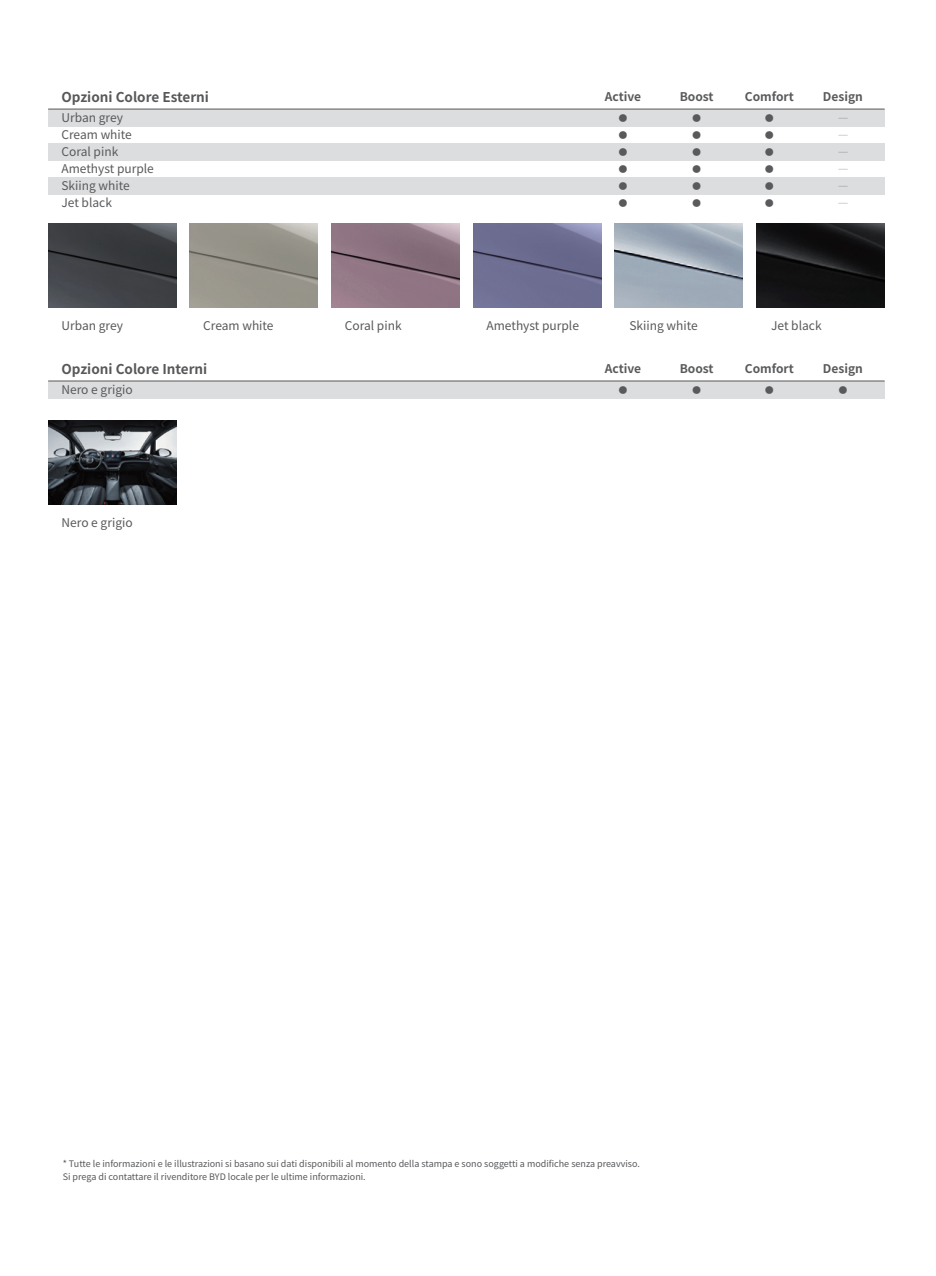
<style>
.page{position:relative;width:936px;height:1276px;background:#fff}
.page>*{position:absolute;margin:0;border:0;box-sizing:border-box;transform-origin:0 0}
.t1{font:700 13.5px "Source Han Sans SC";color:#57585a}
.t2{font:12px "Source Han Sans SC";color:#57585a}
.t3{font:12px/17px "Source Han Sans SC";color:#58595b}
.t4{font:700 12px "Source Han Sans SC";color:#595a5c}
.t5{font:300 10.5px/17px "Adobe Song Std";color:#595a5c;text-align:justify}
.t6{font:9px/13.2px "Source Han Sans SC";color:#57585a}
</style>
<div class="page">
<img style="left:48px;top:224px;width:128px;height:83px">
<img style="left:473px;top:224px;width:128px;height:83px">
<img style="left:615px;top:224px;width:128px;height:83px">
<img style="left:190px;top:224px;width:128px;height:83px">
<img style="left:331px;top:224px;width:128px;height:83px">
<svg style="left:756px;top:224px;width:128px;height:83px;fill:#111112"></svg>
<div style="left:48px;top:109px;width:836px;height:17px;background:#dcdddf"></div>
<div style="left:48px;top:143px;width:836px;height:17px;background:#dcdddf"></div>
<div style="left:48px;top:177px;width:836px;height:17px;background:#dcdddf"></div>
<hr style="left:48px;top:109px;width:836px;height:1px;background:#58595b">
<img style="left:48px;top:420px;width:128px;height:84px">
<div style="left:48px;top:381px;width:836px;height:17px;background:#dcdddf"></div>
<hr style="left:48px;top:381px;width:836px;height:1px;background:#58595b">
<h1 class="t1" style="left:61px;top:90px;width:149px">Opzioni Colore Esterni</h1>
<h2 class="t4" style="left:604px;top:90px;width:38px">Active</h2>
<p class="t5" style="left:617px;top:110px;width:12px">● ● ● ● ● ●</p>
<h2 class="t3" style="left:61px;top:110px;width:94px">Urban grey<br>Cream white<br>Coral pink<br>Amethyst purple<br>Skiing white<br>Jet black</h2>
<h2 class="t4" style="left:679px;top:90px;width:35px">Boost</h2>
<p class="t5" style="left:691px;top:110px;width:12px">● ● ● ● ● ●</p>
<h2 class="t4" style="left:744px;top:90px;width:51px">Comfort</h2>
<p class="t5" style="left:764px;top:110px;width:12px">● ● ● ● ● ●</p>
<h2 class="t4" style="left:822px;top:90px;width:41px">Design</h2>
<p class="t5" style="left:837px;top:110px;width:12px">— — — — — —</p>
<h2 class="t2" style="left:61px;top:318px;width:63px">Urban grey</h2>
<h2 class="t2" style="left:203px;top:318px;width:72px">Cream white</h2>
<h2 class="t2" style="left:345px;top:318px;width:58px">Coral pink</h2>
<h2 class="t2" style="left:486px;top:319px;width:94px">Amethyst purple</h2>
<h2 class="t2" style="left:629px;top:319px;width:70px">Skiing white</h2>
<h2 class="t2" style="left:771px;top:319px;width:52px">Jet black</h2>
<h1 class="t1" style="left:61px;top:362px;width:147px">Opzioni Colore Interni</h1>
<h2 class="t4" style="left:604px;top:362px;width:38px">Active</h2>
<p class="t5" style="left:617px;top:382px;width:12px">●</p>
<h2 class="t3" style="left:61px;top:382px;width:73px">Nero e grigio</h2>
<h2 class="t4" style="left:679px;top:362px;width:35px">Boost</h2>
<p class="t5" style="left:691px;top:382px;width:12px">●</p>
<h2 class="t4" style="left:744px;top:362px;width:51px">Comfort</h2>
<p class="t5" style="left:764px;top:382px;width:12px">●</p>
<h2 class="t4" style="left:822px;top:362px;width:41px">Design</h2>
<p class="t5" style="left:837px;top:382px;width:12px">●</p>
<h2 class="t2" style="left:61px;top:515px;width:73px">Nero e grigio</h2>
<p class="t6" style="left:63px;top:1157px;width:578px">* Tutte le informazioni e le illustrazioni si basano sui dati disponibili al momento della stampa e sono soggetti a modifiche senza preavviso.<br>Si prega di contattare il rivenditore BYD locale per le ultime informazioni.</p>
</div>
